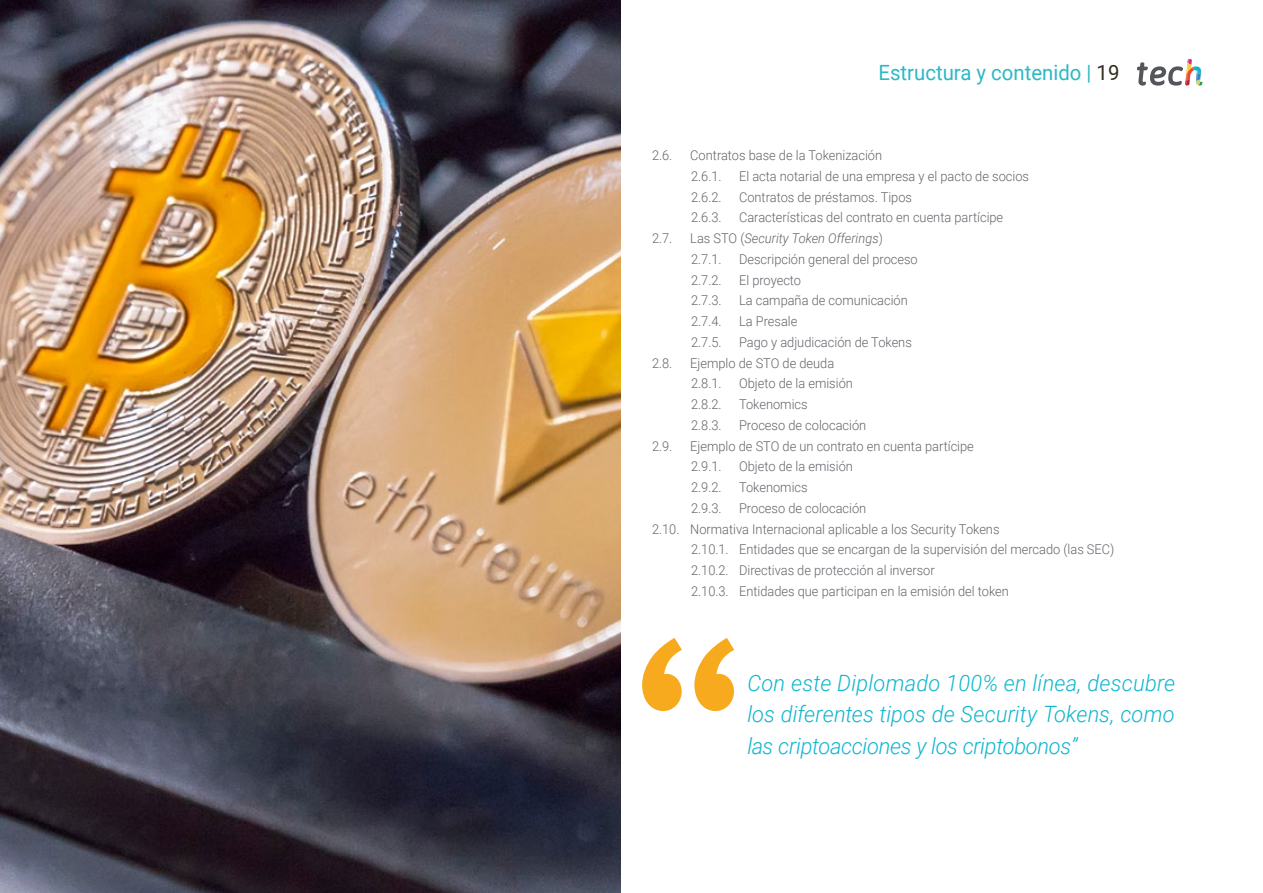
<style>
.page{position:relative;width:1263px;height:893px;background:#fff}
.page>*{position:absolute;margin:0;border:0;box-sizing:border-box;transform-origin:0 0}
.t1{font:italic 300 22.5px/31.5px "Roboto";letter-spacing:-.015em;color:#0fb6cf;text-align:justify}
.t2{font:21px "Roboto";color:#2db8c5}
.t3{font:300 13.5px/20.7px "Roboto";color:#61646a;scale:.95 1}
.t4{font:italic 300 13.5px/20.7px "Roboto";color:#61646a;scale:.95 1}
.s1{color:#312e20}
.s2{font-style:normal}
</style>
<div class="page">
<img style="left:0;top:0;width:621px;height:893px">
<svg style="left:1137px;top:59px;width:65px;height:27px"></svg>
<svg style="left:642px;top:638px;width:92px;height:73px"></svg>
<h2 class="t2" style="left:878px;top:57px;width:242px">Estructura y contenido | <span class="s1">19</span></h2>
<p class="t3" style="left:652px;top:144px;width:23px">2.6.</p>
<p class="t3" style="left:690px;top:144px;width:203px">Contratos base de la Tokenización<br>2.6.1.</p>
<p class="t3" style="left:739px;top:165px;width:307px">El acta notarial de una empresa y el pacto de socios</p>
<p class="t3" style="left:691px;top:186px;width:34px">2.6.2.</p>
<p class="t3" style="left:739px;top:186px;width:184px">Contratos de préstamos. Tipos</p>
<p class="t3" style="left:691px;top:207px;width:34px">2.6.3.</p>
<p class="t3" style="left:739px;top:207px;width:280px">Características del contrato en cuenta partícipe</p>
<p class="t3" style="left:652px;top:227px;width:23px">2.7.</p>
<p class="t4" style="left:690px;top:227px;width:204px"><span class="s2">Las STO (</span>Security Token Offerings<span class="s2">)<br>2.7.1.</span></p>
<p class="t3" style="left:739px;top:248px;width:190px">Descripción general del proceso</p>
<p class="t3" style="left:691px;top:269px;width:34px">2.7.2.</p>
<p class="t3" style="left:739px;top:269px;width:67px">El proyecto</p>
<p class="t3" style="left:691px;top:290px;width:34px">2.7.3.</p>
<p class="t3" style="left:739px;top:290px;width:179px">La campaña de comunicación</p>
<p class="t3" style="left:691px;top:310px;width:34px">2.7.4.</p>
<p class="t3" style="left:739px;top:310px;width:63px">La Presale</p>
<p class="t3" style="left:691px;top:331px;width:34px">2.7.5.</p>
<p class="t3" style="left:739px;top:331px;width:183px">Pago y adjudicación de Tokens</p>
<p class="t3" style="left:652px;top:352px;width:23px">2.8.</p>
<p class="t3" style="left:690px;top:352px;width:153px">Ejemplo de STO de deuda<br>2.8.1.</p>
<p class="t3" style="left:739px;top:373px;width:121px">Objeto de la emisión</p>
<p class="t3" style="left:691px;top:393px;width:34px">2.8.2.</p>
<p class="t3" style="left:739px;top:393px;width:74px">Tokenomics</p>
<p class="t3" style="left:691px;top:414px;width:34px">2.8.3.</p>
<p class="t3" style="left:739px;top:414px;width:135px">Proceso de colocación</p>
<p class="t3" style="left:652px;top:435px;width:23px">2.9.</p>
<p class="t3" style="left:690px;top:435px;width:300px">Ejemplo de STO de un contrato en cuenta partícipe<br>2.9.1.</p>
<p class="t3" style="left:739px;top:456px;width:121px">Objeto de la emisión</p>
<p class="t3" style="left:691px;top:476px;width:34px">2.9.2.</p>
<p class="t3" style="left:739px;top:476px;width:74px">Tokenomics</p>
<p class="t3" style="left:691px;top:497px;width:34px">2.9.3.</p>
<p class="t3" style="left:739px;top:497px;width:135px">Proceso de colocación</p>
<p class="t3" style="left:652px;top:518px;width:367px">2.10. Normativa Internacional aplicable a los Security Tokens</p>
<p class="t3" style="left:691px;top:539px;width:447px">2.10.1. Entidades que se encargan de la supervisión del mercado (las SEC)</p>
<p class="t3" style="left:691px;top:559px;width:258px">2.10.2. Directivas de protección al inversor</p>
<p class="t3" style="left:691px;top:580px;width:336px">2.10.3. Entidades que participan en la emisión del token</p>
<h1 class="t1" style="left:747px;top:666px;width:429px">Con este Diplomado 100% en línea, descubre los diferentes tipos de Security Tokens, como las criptoacciones y los criptobonos”</h1>
</div>
